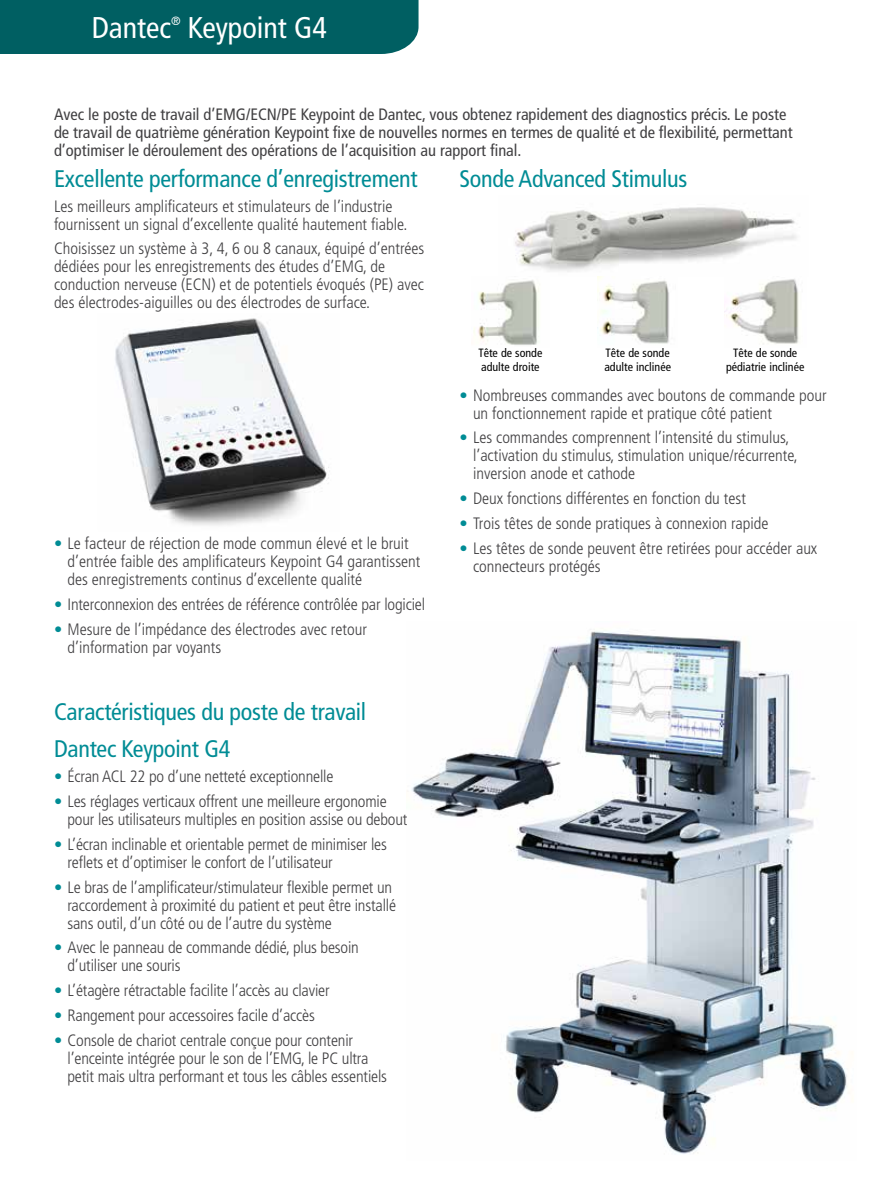
<style>
.page{position:relative;width:893px;height:1188px;background:#fff}
.page>*{position:absolute;margin:0;border:0;box-sizing:border-box;transform-origin:0 0}
.t1{font:condensed 30px "Frutiger LT Std";color:#fff}
.t2{font:condensed 24px/37.5px "Frutiger LT Std";letter-spacing:-.01em;color:#008c95}
.t3{font:300 condensed 16.5px/18px "Frutiger LT Std";color:#414042}
.t4{font:condensed 16.5px/18px "Frutiger LT Std";color:#414042}
.t5{font:condensed 12px/14.4px "Frutiger LT Std";color:#000}
.t6{font:condensed 12px "Frutiger LT Std";color:#fff}
.s1{font-weight:400;color:#008c95}
</style>
<div class="page">
<div style="left:0;top:0;width:418px;height:54px;background:#005f62"></div>
<img style="left:515px;top:207px;width:282px;height:70px">
<img style="left:407px;top:631px;width:440px;height:523px">
<img style="left:115px;top:318px;width:214px;height:208px">
<img style="left:473px;top:280px;width:66px;height:65px">
<img style="left:598px;top:277px;width:71px;height:67px">
<img style="left:724px;top:279px;width:75px;height:65px">
<h1 class="t1" style="left:92px;top:10px;width:81px">Dantec</h1>
<p class="t6" style="left:171px;top:14px;width:11px">®</p>
<h1 class="t1" style="left:188px;top:10px;width:140px">Keypoint G4</h1>
<p class="t4" style="left:54px;top:106px;width:740px">Avec le poste de travail d’EMG/ECN/PE Keypoint de Dantec, vous obtenez rapidement des diagnostics précis. Le poste de travail de quatrième génération Keypoint fixe de nouvelles normes en termes de qualité et de flexibilité, permettant d’optimiser le déroulement des opérations de l’acquisition au rapport final.</p>
<h2 class="t2" style="left:54px;top:160px;width:365px">Excellente performance d’enregistrement</h2>
<p class="t3" style="left:54px;top:197px;width:355px">Les meilleurs amplificateurs et stimulateurs de l’industrie fournissent un signal d’excellente qualité hautement fiable.</p>
<p class="t3" style="left:54px;top:240px;width:372px">Choisissez un système à 3, 4, 6 ou 8 canaux, équipé d’entrées dédiées pour les enregistrements des études d’EMG, de conduction nerveuse (ECN) et de potentiels évoqués (PE) avec des électrodes-aiguilles ou des électrodes de surface.</p>
<p class="t3" style="left:67px;top:535px;width:354px;text-indent:-13px"><span class="s1">•</span> Le facteur de réjection de mode commun élevé et le bruit d’entrée faible des amplificateurs Keypoint G4 garantissent des enregistrements continus d’excellente qualité</p>
<p class="t3" style="left:54px;top:595px;width:373px"><span class="s1">•</span> Interconnexion des entrées de référence contrôlée par logiciel</p>
<p class="t3" style="left:67px;top:620px;width:301px;text-indent:-13px"><span class="s1">•</span> Mesure de l’impédance des électrodes avec retour d’information par voyants</p>
<h2 class="t2" style="left:54px;top:693px;width:314px">Caractéristiques du poste de travail<br>Dantec Keypoint G4</h2>
<p class="t3" style="left:54px;top:768px;width:281px"><span class="s1">•</span> Écran ACL 22 po d’une netteté exceptionnelle</p>
<p class="t3" style="left:67px;top:793px;width:341px;text-indent:-13px"><span class="s1">•</span> Les réglages verticaux offrent une meilleure ergonomie pour les utilisateurs multiples en position assise ou debout</p>
<p class="t3" style="left:67px;top:835px;width:321px;text-indent:-13px"><span class="s1">•</span> L’écran inclinable et orientable permet de minimiser les reflets et d’optimiser le confort de l’utilisateur</p>
<p class="t3" style="left:67px;top:878px;width:330px;text-indent:-13px"><span class="s1">•</span> Le bras de l’amplificateur/stimulateur flexible permet un raccordement à proximité du patient et peut être installé sans outil, d’un côté ou de l’autre du système</p>
<p class="t3" style="left:67px;top:939px;width:293px;text-indent:-13px"><span class="s1">•</span> Avec le panneau de commande dédié, plus besoin d’utiliser une souris</p>
<p class="t3" style="left:54px;top:982px;width:277px"><span class="s1">•</span> L’étagère rétractable facilite l’accès au clavier</p>
<p class="t3" style="left:54px;top:1006px;width:262px"><span class="s1">•</span> Rangement pour accessoires facile d’accès</p>
<p class="t3" style="left:67px;top:1031px;width:321px;text-indent:-13px"><span class="s1">•</span> Console de chariot centrale conçue pour contenir l’enceinte intégrée pour le son de l’EMG, le PC ultra petit mais ultra performant et tous les câbles essentiels</p>
<h2 class="t2" style="left:459px;top:160px;width:229px">Sonde Advanced Stimulus</h2>
<p class="t5" style="left:478px;top:345px;width:66px">Tête de sonde adulte droite</p>
<p class="t5" style="left:604px;top:345px;width:68px">Tête de sonde adulte inclinée</p>
<p class="t5" style="left:726px;top:345px;width:80px;text-align:center">Tête de sonde pédiatrie inclinée</p>
<p class="t3" style="left:473px;top:386px;width:355px;text-indent:-13px"><span class="s1">•</span> Nombreuses commandes avec boutons de commande pour un fonctionnement rapide et pratique côté patient</p>
<p class="t3" style="left:473px;top:429px;width:326px;text-indent:-13px"><span class="s1">•</span> Les commandes comprennent l’intensité du stimulus, l’activation du stimulus, stimulation unique/récurrente, inversion anode et cathode</p>
<p class="t3" style="left:459px;top:490px;width:288px"><span class="s1">•</span> Deux fonctions différentes en fonction du test</p>
<p class="t3" style="left:459px;top:514px;width:311px"><span class="s1">•</span> Trois têtes de sonde pratiques à connexion rapide</p>
<p class="t3" style="left:473px;top:539px;width:346px;text-indent:-13px"><span class="s1">•</span> Les têtes de sonde peuvent être retirées pour accéder aux connecteurs protégés</p>
</div>
